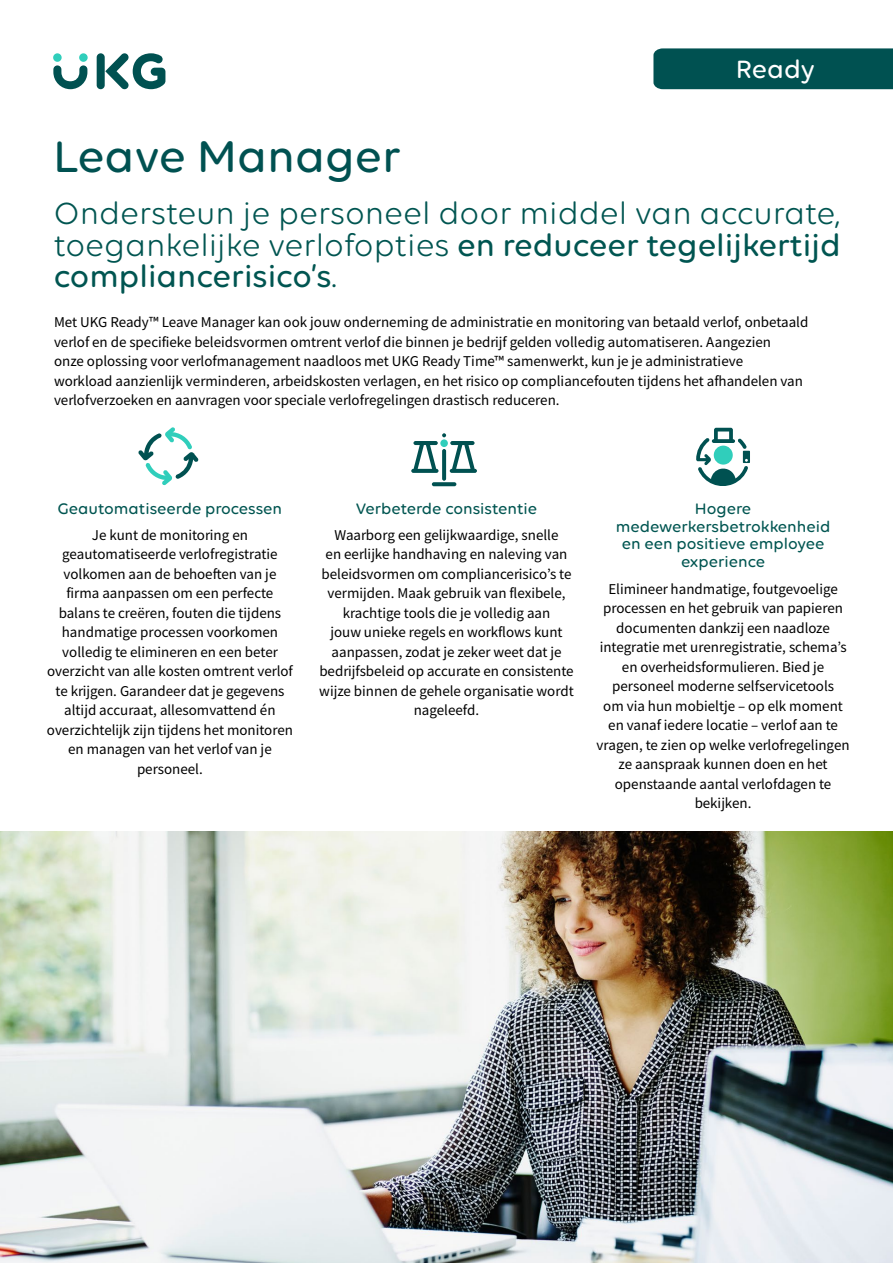
<style>
.page{position:relative;width:893px;height:1263px;background:#fff}
.page>*{position:absolute;margin:0;border:0;box-sizing:border-box;transform-origin:0 0}
.t1{font:500 48px "Volte Rounded";color:#005151}
.t2{font:33px/31.5px "Volte Rounded";color:#005551;text-align:justify}
.t3{font:500 27px "Volte Rounded";color:#fff}
.t4{font:500 16.5px/18px "Volte Rounded";color:#005551;text-align:center}
.t5{font:15px/19.5px "Source Sans Variable";color:#000;text-align:center}
.s1{font-weight:500}
</style>
<div class="page">
<svg style="left:139px;top:427px;width:59px;height:58px"></svg>
<svg style="left:696px;top:428px;width:54px;height:58px"></svg>
<svg style="left:432px;top:482px;width:24px;height:4px"></svg>
<svg style="left:442px;top:449px;width:4px;height:32px"></svg>
<svg style="left:411px;top:433px;width:66px;height:40px"></svg>
<img style="left:0;top:831px;width:893px;height:432px">
<div style="left:653px;top:48px;width:240px;height:41px;background:#005151"></div>
<div style="left:97px;top:53px;width:8px;height:36px;background:#005151;border-radius:4px"></div>
<svg style="left:105px;top:53px;width:60px;height:36px"></svg>
<div style="left:53px;top:53px;width:9px;height:9px;background:#30cebb;border-radius:50%"></div>
<div style="left:79px;top:53px;width:9px;height:9px;background:#30cebb;border-radius:50%"></div>
<svg style="left:53px;top:65px;width:34px;height:24px"></svg>
<h3 class="t3" style="left:736px;top:53px;width:81px">Ready</h3>
<h1 class="t1" style="left:53px;top:129px;width:349px">Leave Manager</h1>
<h2 class="t2" style="left:54px;top:197px;width:788px">Ondersteun je personeel door middel van accurate, toegankelijke verlofopties <span class="s1">en reduceer tegelijkertijd compliancerisico’s</span>.</h2>
<p class="t5" style="left:54px;top:313px;width:756px;text-align:left">Met UKG Ready™ Leave Manager kan ook jouw onderneming de administratie en monitoring van betaald verlof, onbetaald verlof en de specifieke beleidsvormen omtrent verlof die binnen je bedrijf gelden volledig automatiseren. Aangezien<br>onze oplossing voor verlofmanagement naadloos met UKG Ready Time™ samenwerkt, kun je je administratieve<br>workload aanzienlijk verminderen, arbeidskosten verlagen, en het risico op compliancefouten tijdens het afhandelen van verlofverzoeken en aanvragen voor speciale verlofregelingen drastisch reduceren.</p>
<p class="t4" style="left:58px;top:499px;width:226px">Geautomatiseerde processen</p>
<p class="t5" style="left:47px;top:525px;width:248px">Je kunt de monitoring en geautomatiseerde verlofregistratie volkomen aan de behoeften van je firma aanpassen om een perfecte balans te creëren, fouten die tijdens handmatige processen voorkomen volledig te elimineren en een beter overzicht van alle kosten omtrent verlof te krijgen. Garandeer dat je gegevens altijd accuraat, allesomvattend én overzichtelijk zijn tijdens het monitoren en managen van het verlof van je personeel.</p>
<p class="t4" style="left:356px;top:499px;width:183px">Verbeterde consistentie</p>
<p class="t5" style="left:319px;top:525px;width:256px">Waarborg een gelijkwaardige, snelle<br>en eerlijke handhaving en naleving van beleidsvormen om compliancerisico’s te vermijden. Maak gebruik van flexibele, krachtige tools die je volledig aan<br>jouw unieke regels en workflows kunt aanpassen, zodat je zeker weet dat je bedrijfsbeleid op accurate en consistente wijze binnen de gehele organisatie wordt nageleefd.</p>
<p class="t4" style="left:616px;top:499px;width:216px">Hogere medewerkersbetrokkenheid en een positieve employee experience</p>
<p class="t5" style="left:597px;top:579px;width:254px">Elimineer handmatige, foutgevoelige processen en het gebruik van papieren documenten dankzij een naadloze integratie met urenregistratie, schema’s en overheidsformulieren. Bied je personeel moderne selfservicetools<br>om via hun mobieltje – op elk moment en vanaf iedere locatie – verlof aan te vragen, te zien op welke verlofregelingen ze aanspraak kunnen doen en het openstaande aantal verlofdagen te bekijken.</p>
</div>
